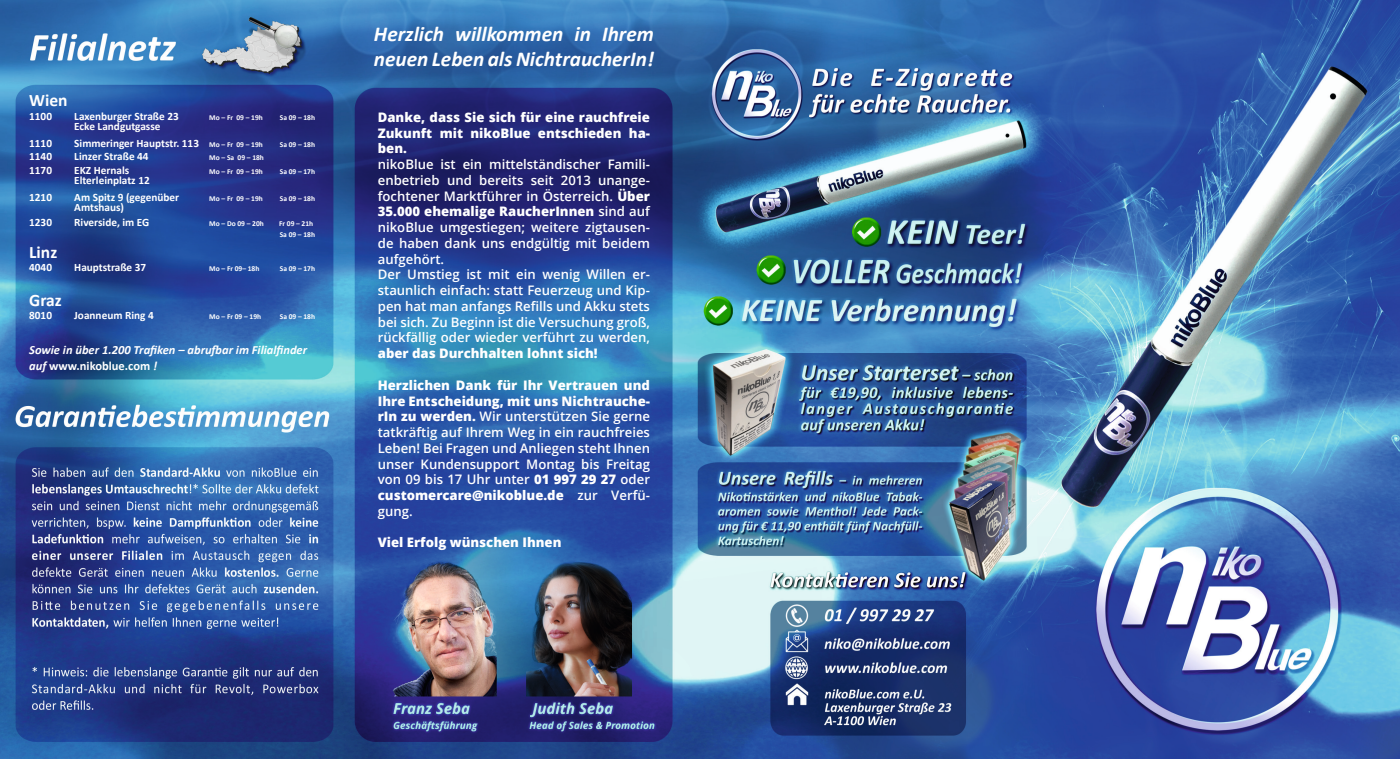
<style>
.page{position:relative;width:1400px;height:759px;background:#fff}
.page>*{position:absolute;margin:0;border:0;box-sizing:border-box;transform-origin:0 0}
.t1{font:italic 700 21.25px/25.5px "Calibri";color:#fff}
.t2{font:700 17.5px "Calibri";color:#fff}
.t3{font:600 13.12px/15.8px "Open Sans";color:#fff;text-align:justify}
.t4{font:800 13.12px/15.8px "Open Sans";color:#fff;text-align:justify}
.t5{font:italic 700 12.5px/16.2px "Calibri";color:#fff}
.t6{font:700 11.25px "Calibri";color:#fff}
.t7{font:700 7.5px "Calibri";color:#fff}
.s1{font-size:7.5px}
.s2{font-style:normal}
.s3{font-weight:800}
</style>
<div class="page">
<img style="left:0;top:0;width:1399px;height:758px">
<p class="t2" style="left:29px;top:88px;width:40px">Wien</p>
<p class="t6" style="left:29px;top:108px;width:24px">1100</p>
<p class="t6" style="left:74px;top:108px;width:106px">Laxenburger Straße 23</p>
<p class="t7" style="left:209px;top:112px;width:55px">Mo – Fr 09 – 19h</p>
<p class="t7" style="left:280px;top:112px;width:37px">Sa 09 – 18h</p>
<p class="t6" style="left:74px;top:118px;width:88px">Ecke Landgutgasse</p>
<p class="t6" style="left:29px;top:135px;width:24px">1110</p>
<p class="t6" style="left:74px;top:135px;width:190px">Simmeringer Hauptstr. 113 <span class="s1">Mo – Fr 09 – 19h</span></p>
<p class="t7" style="left:280px;top:139px;width:37px">Sa 09 – 18h</p>
<p class="t6" style="left:29px;top:148px;width:24px">1140</p>
<p class="t6" style="left:74px;top:148px;width:76px">Linzer Straße 44</p>
<p class="t7" style="left:209px;top:152px;width:56px">Mo – Sa 09 – 18h</p>
<p class="t6" style="left:29px;top:162px;width:24px">1170</p>
<p class="t6" style="left:74px;top:162px;width:57px">EKZ Hernals</p>
<p class="t7" style="left:209px;top:166px;width:55px">Mo – Fr 09 – 19h</p>
<p class="t7" style="left:280px;top:166px;width:37px">Sa 09 – 17h</p>
<p class="t6" style="left:74px;top:172px;width:77px">Elterleinplatz 12</p>
<p class="t6" style="left:29px;top:189px;width:24px">1210</p>
<p class="t6" style="left:74px;top:189px;width:106px">Am Spitz 9 (gegenüber</p>
<p class="t7" style="left:209px;top:193px;width:55px">Mo – Fr 09 – 19h</p>
<p class="t7" style="left:280px;top:193px;width:37px">Sa 09 – 18h</p>
<p class="t6" style="left:74px;top:199px;width:51px">Amtshaus)</p>
<p class="t6" style="left:29px;top:214px;width:24px">1230</p>
<p class="t6" style="left:74px;top:214px;width:77px">Riverside, im EG</p>
<p class="t7" style="left:209px;top:218px;width:56px">Mo – Do 09 – 20h</p>
<p class="t7" style="left:279px;top:218px;width:36px">Fr 09 – 21h</p>
<p class="t7" style="left:280px;top:229px;width:37px">Sa 09 – 18h</p>
<p class="t2" style="left:29px;top:239px;width:30px">Linz</p>
<p class="t6" style="left:29px;top:259px;width:24px">4040</p>
<p class="t6" style="left:74px;top:259px;width:73px">Hauptstraße 37</p>
<p class="t7" style="left:209px;top:263px;width:52px">Mo – Fr 09– 18h</p>
<p class="t7" style="left:280px;top:263px;width:37px">Sa 09 – 17h</p>
<p class="t2" style="left:29px;top:287px;width:34px">Graz</p>
<p class="t6" style="left:29px;top:307px;width:24px">8010</p>
<p class="t6" style="left:74px;top:307px;width:81px">Joanneum Ring 4</p>
<p class="t7" style="left:209px;top:311px;width:53px">Mo – Fr 09 – 19h</p>
<p class="t7" style="left:280px;top:311px;width:37px">Sa 09 – 18h</p>
<p class="t5" style="left:29px;top:341px;width:279px">Sowie in über 1.200 Trafiken – abrufbar im Filialfinder auf <span class="s2">www.nikoblue.com</span> !</p>
<p class="t1" style="left:374px;top:20px;width:281px">Herzlich willkommen in Ihrem neuen Leben als NichtraucherIn!</p>
<p class="t4" style="left:378px;top:108px;width:274px">Danke, dass Sie sich für eine rauchfreie Zukunft mit nikoBlue entschieden ha&shy;ben.</p>
<p class="t3" style="left:378px;top:156px;width:274px">nikoBlue ist ein mittelständischer Famili&shy;enbetrieb und bereits seit 2013 unange&shy;fochtener Marktführer in Österreich. <span class="s3">Über 35.000 ehemalige RaucherInnen</span> sind auf nikoBlue umgestiegen; weitere zigtausen&shy;de haben dank uns endgültig mit beidem aufgehört.</p>
<p class="t3" style="left:378px;top:266px;width:274px">Der Umstieg ist mit ein wenig Willen er&shy;staunlich einfach: statt Feuerzeug und Kip&shy;pen hat man anfangs Refills und Akku stets bei sich. Zu Beginn ist die Versuchung groß, rückfällig oder wieder verführt zu werden, <span class="s3">aber das Durchhalten lohnt sich!</span></p>
<p class="t3" style="left:378px;top:376px;width:274px"><span class="s3">Herzlichen Dank für Ihr Vertrauen und Ihre Entscheidung, mit uns Nichtrauche&shy;rIn zu werden.</span> Wir unterstützen Sie gerne tatkräftig auf Ihrem Weg in ein rauchfreies Leben! Bei Fragen und Anliegen steht Ihnen unser Kundensupport Montag bis Freitag von 09 bis 17 Uhr unter <span class="s3">01 997 29 27</span> oder <span class="s3">customercare@nikoblue.de</span> zur Verfü&shy;gung.</p>
<p class="t4" style="left:378px;top:534px;width:185px">Viel Erfolg wünschen Ihnen</p>
</div>
